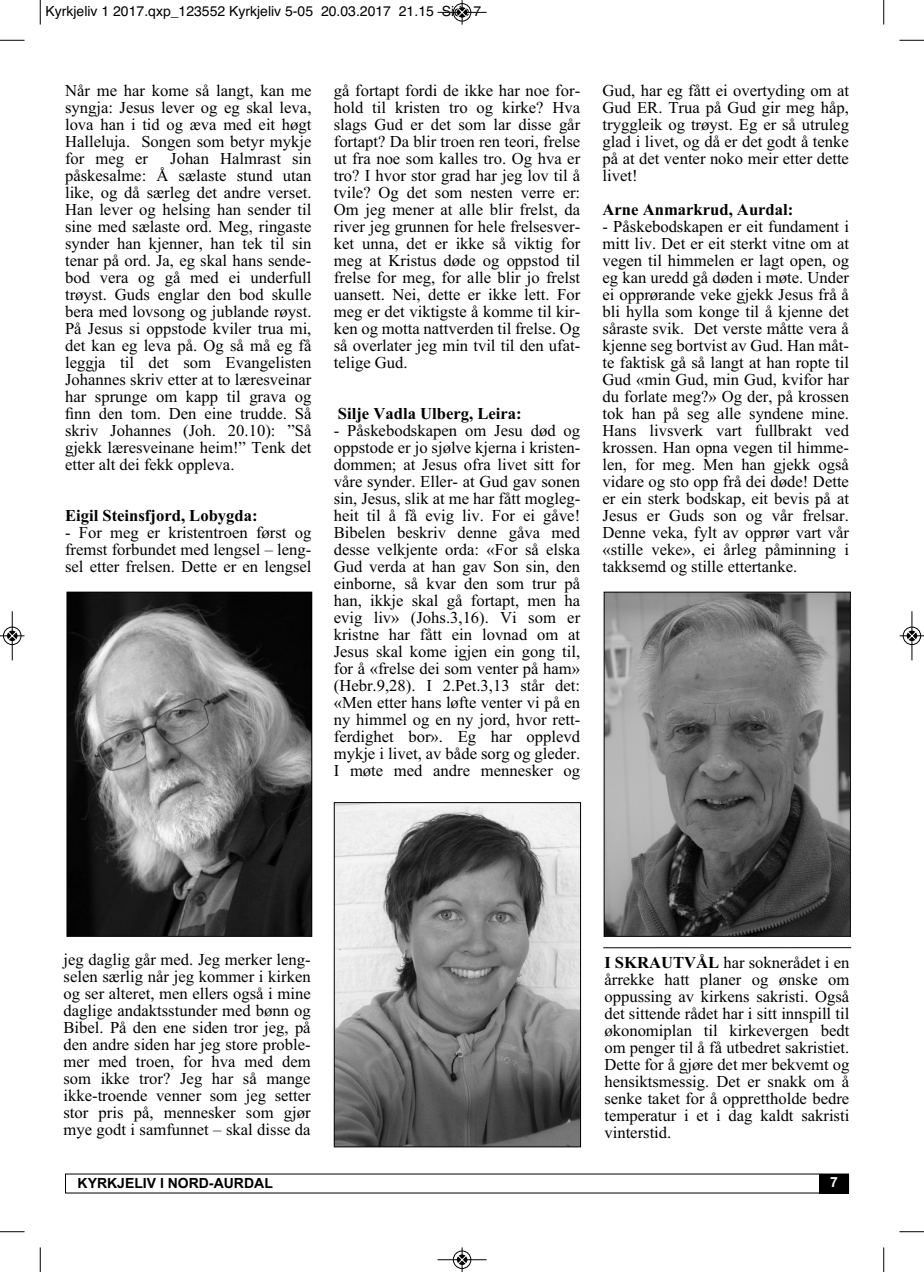
<style>
.page{position:relative;width:924px;height:1272px;background:#fff}
.page>*{position:absolute;margin:0;border:0;box-sizing:border-box;transform-origin:0 0}
.t1{font:16.62px/17px "Times New Roman";color:#000;text-align:justify}
.t2{font:700 16.62px "Times New Roman";color:#000}
.t3{font:14px "Helvetica";color:#000}
.t4{font:700 14px "Arial";color:#000}
.t5{font:700 14px "Arial";color:#fff}
.s1{font-weight:700}
</style>
<div class="page">
<div style="left:819px;top:1173px;width:30px;height:20px;background:#000"></div>
<img style="left:69px;top:593px;width:241px;height:341px">
<div style="left:67px;top:591px;width:245px;height:345px;border:1px solid #000"></div>
<img style="left:336px;top:804px;width:243px;height:340px">
<div style="left:334px;top:802px;width:247px;height:344px;border:1px solid #000"></div>
<img style="left:606px;top:593px;width:243px;height:341px">
<div style="left:604px;top:591px;width:247px;height:345px;border:1px solid #000"></div>
<hr style="left:603px;top:947px;width:248px;height:1px;background:#000">
<svg style="left:40px;top:0;width:1px;height:25px"></svg>
<svg style="left:0;top:40px;width:24px;height:1px"></svg>
<svg style="left:883px;top:0;width:1px;height:25px"></svg>
<svg style="left:899px;top:40px;width:25px;height:1px"></svg>
<svg style="left:40px;top:1247px;width:1px;height:24px"></svg>
<svg style="left:0;top:1231px;width:24px;height:1px"></svg>
<svg style="left:883px;top:1247px;width:1px;height:24px"></svg>
<svg style="left:899px;top:1231px;width:25px;height:1px"></svg>
<div style="left:453px;top:3px;width:18px;height:19px;border:1px solid #fff;border-radius:50%"></div>
<hr style="left:438px;top:12px;width:48px;height:1px;background:#000">
<div style="left:453px;top:3px;width:18px;height:18px;border:1px solid #000;border-radius:50%"></div>
<svg style="left:458px;top:0;width:8px;height:25px"></svg>
<div style="left:453px;top:1249px;width:18px;height:19px;border:1px solid #fff;border-radius:50%"></div>
<hr style="left:438px;top:1259px;width:48px;height:1px;background:#000">
<div style="left:453px;top:1250px;width:18px;height:18px;border:1px solid #000;border-radius:50%"></div>
<svg style="left:458px;top:1247px;width:8px;height:24px"></svg>
<div style="left:3px;top:626px;width:19px;height:19px;border:1px solid #fff;border-radius:50%"></div>
<hr style="left:12px;top:611px;width:1px;height:49px;background:#000">
<div style="left:3px;top:626px;width:18px;height:18px;border:1px solid #000;border-radius:50%"></div>
<svg style="left:0;top:631px;width:24px;height:9px"></svg>
<div style="left:902px;top:626px;width:19px;height:19px;border:1px solid #fff;border-radius:50%"></div>
<hr style="left:911px;top:611px;width:1px;height:49px;background:#000">
<div style="left:903px;top:626px;width:18px;height:18px;border:1px solid #000;border-radius:50%"></div>
<svg style="left:900px;top:631px;width:24px;height:9px"></svg>
<p class="t3" style="left:46px;top:3px;width:437px">Kyrkjeliv 1 2017.qxp_123552 Kyrkjeliv 5-05 20.03.2017 21.15 Side 7</p>
<p class="t1" style="left:65px;top:82px;width:248px">Når me har kome så langt, kan me syngja: Jesus lever og eg skal leva, lova han i tid og æva med eit høgt Halleluja. Songen som betyr mykje for meg er</p>
<p class="t1" style="left:65px;top:150px;width:248px;text-indent:105px">Johan Halmrast sin påskesalme: Å sælaste stund utan like, og då særleg det andre verset.<br>Han lever og helsing han sender til sine med sælaste ord. Meg, ringaste synder han kjenner, han tek til sin tenar på ord. Ja, eg skal hans sende&shy;bod vera og gå med ei underfull trøyst. Guds englar den bod skulle bera med lovsong og jublande røyst.<br>På Jesus si oppstode kviler trua mi, det kan eg leva på. Og så må eg få leggja til det som Evangelisten Johannes skriv etter at to læresveinar har sprunge om kapp til grava og finn den tom. Den eine trudde. Så skriv Johannes (Joh. 20.10): ”Så gjekk læresveinane heim!” Tenk det etter alt dei fekk oppleva.</p>
<p class="t2" style="left:65px;top:505px;width:194px">Eigil Steinsfjord, Lobygda:</p>
<p class="t1" style="left:65px;top:524px;width:248px">- For meg er kristentroen først og fremst forbundet med lengsel – leng&shy;sel etter frelsen. Dette er en lengsel</p>
<p class="t1" style="left:334px;top:82px;width:248px">gå fortapt fordi de ikke har noe for&shy;hold til kristen tro og kirke? Hva slags Gud er det som lar disse går fortapt? Da blir troen ren teori, frelse ut fra noe som kalles tro. Og hva er tro? I hvor stor grad har jeg lov til å tvile? Og det som nesten verre er:<br>Om jeg mener at alle blir frelst, da river jeg grunnen for hele frelsesver&shy;ket unna, det er ikke så viktig for meg at Kristus døde og oppstod til frelse for meg, for alle blir jo frelst uansett. Nei, dette er ikke lett. For meg er det viktigste å komme til kir&shy;ken og motta nattverden til frelse. Og så overlater jeg min tvil til den ufat&shy;telige Gud.</p>
<p class="t2" style="left:338px;top:403px;width:185px">Silje Vadla Ulberg, Leira:</p>
<p class="t1" style="left:334px;top:422px;width:248px">- Påskebodskapen om Jesu død og oppstode er jo sjølve kjerna i kristen&shy;dommen; at Jesus ofra livet sitt for våre synder. Eller- at Gud gav sonen sin, Jesus, slik at me har fått mogleg&shy;heit til å få evig liv. For ei gåve!<br>Bibelen beskriv denne gåva med desse velkjente orda: «For så elska Gud verda at han gav Son sin, den einborne, så kvar den som trur på han, ikkje skal gå fortapt, men ha evig liv» (Johs.3,16). Vi som er kristne har fått ein lovnad om at Jesus skal kome igjen ein gong til, for å «frelse dei som venter på ham» (Hebr.9,28). I 2.Pet.3,13 står det: «Men etter hans løfte venter vi på en ny himmel og en ny jord, hvor rett&shy;ferdighet bor». Eg har opplevd mykje i livet, av både sorg og gleder.<br>I møte med andre mennesker og</p>
<p class="t1" style="left:602px;top:82px;width:248px">Gud, har eg fått ei overtyding om at Gud ER. Trua på Gud gir meg håp, tryggleik og trøyst. Eg er så utruleg glad i livet, og då er det godt å tenke på at det venter noko meir etter dette livet!</p>
<p class="t2" style="left:602px;top:200px;width:192px">Arne Anmarkrud, Aurdal:</p>
<p class="t1" style="left:602px;top:218px;width:248px">- Påskebodskapen er eit fundament i mitt liv. Det er eit sterkt vitne om at vegen til himmelen er lagt open, og eg kan uredd gå døden i møte. Under ei opprørande veke gjekk Jesus frå å bli hylla som konge til å kjenne det såraste svik. Det verste måtte vera å kjenne seg bortvist av Gud. Han måt&shy;te faktisk gå så langt at han ropte til Gud «min Gud, min Gud, kvifor har du forlate meg?» Og der, på krossen tok han på seg alle syndene mine.<br>Hans livsverk vart fullbrakt ved krossen. Han opna vegen til himme&shy;len, for meg. Men han gjekk også vidare og sto opp frå dei døde! Dette er ein sterk bodskap, eit bevis på at Jesus er Guds son og vår frelsar.<br>Denne veka, fylt av opprør vart vår «stille veke», ei årleg påminning i takksemd og stille ettertanke.</p>
<p class="t1" style="left:63px;top:950px;width:249px">jeg daglig går med. Jeg merker leng&shy;selen særlig når jeg kommer i kirken og ser alteret, men ellers også i mine daglige andaktsstunder med bønn og Bibel. På den ene siden tror jeg, på den andre siden har jeg store proble&shy;mer med troen, for hva med dem som ikke tror? Jeg har så mange ikke-troende venner som jeg setter stor pris på, mennesker som gjør mye godt i samfunnet – skal disse da</p>
<p class="t1" style="left:604px;top:953px;width:246px"><span class="s1">I SKRAUTVÅL</span> har soknerådet i en årrekke hatt planer og ønske om oppussing av kirkens sakristi. Også det sittende rådet har i sitt innspill til økonomiplan til kirkevergen bedt om penger til å få utbedret sakristiet.<br>Dette for å gjøre det mer bekvemt og hensiktsmessig. Det er snakk om å senke taket for å opprettholde bedre temperatur i et i dag kaldt sakristi vinterstid.</p>
<p class="t4" style="left:78px;top:1174px;width:197px">KYRKJELIV I NORD-AURDAL</p>
<p class="t5" style="left:830px;top:1173px;width:9px">7</p>
</div>
